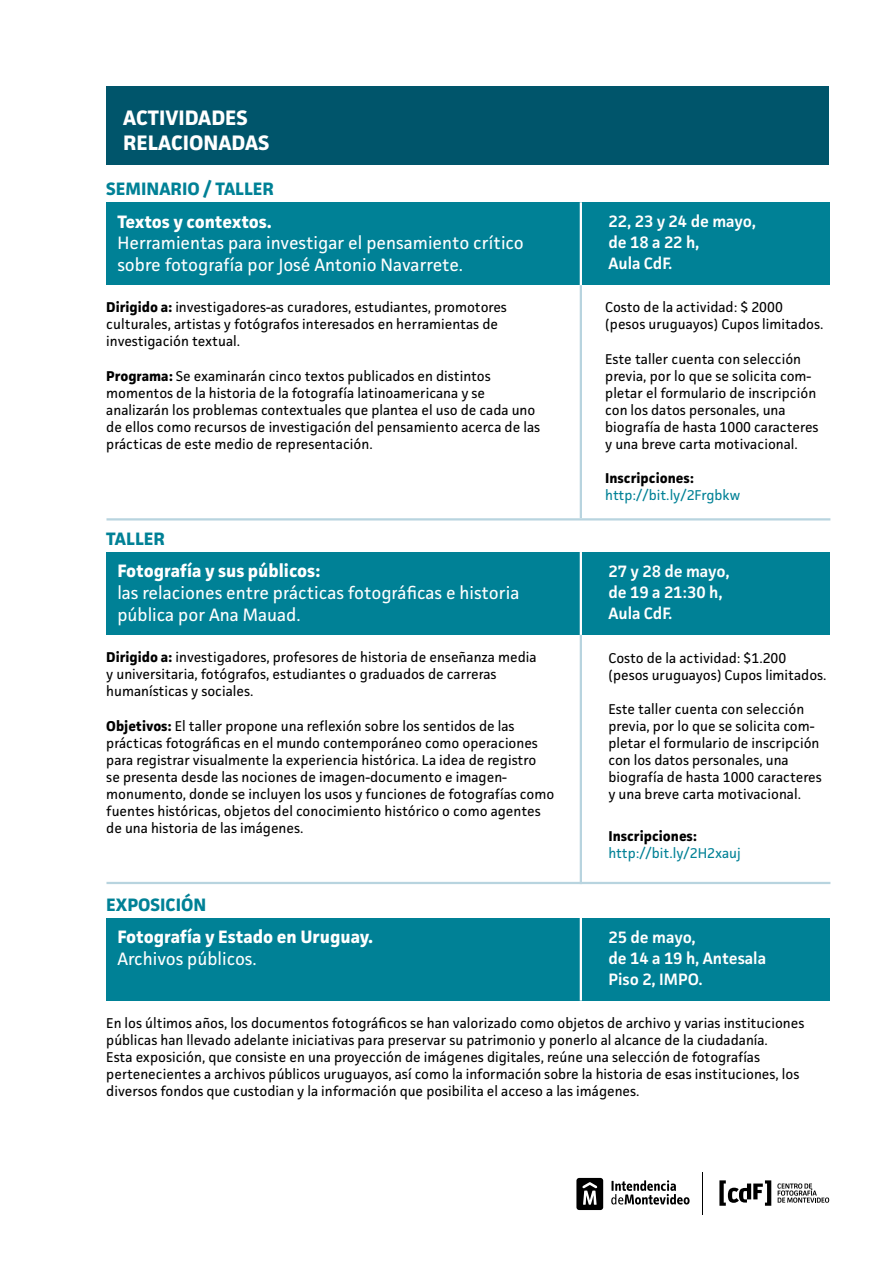
<style>
.page{position:relative;width:893px;height:1263px;background:#fff}
.page>*{position:absolute;margin:0;border:0;box-sizing:border-box;transform-origin:0 0}
.t1{font:700 21px/25.2px "Facit";color:#fff}
.t2{font:18px/21.6px "Facit";color:#fff}
.t3{font:700 18px "Facit";color:#fff}
.t4{font:700 18px "Facit";color:#008196}
.t5{font:600 16.5px/21px "Facit";color:#fff}
.t6{font:14.25px/17.1px "Facit";color:#000}
.t7{font:14.25px "Facit";color:#008196}
.t8{font:700 14.25px "Facit";color:#000}
.s1{font-weight:700}
</style>
<div class="page">
<svg style="left:719px;top:1180px;width:52px;height:26px"></svg>
<svg style="left:777px;top:1183px;width:52px;height:20px"></svg>
<hr style="left:702px;top:1172px;width:1px;height:42px;background:#000">
<svg style="left:576px;top:1178px;width:27px;height:32px"></svg>
<svg style="left:611px;top:1180px;width:79px;height:24px"></svg>
<div style="left:106px;top:202px;width:724px;height:83px;background:#008196"></div>
<div style="left:106px;top:86px;width:723px;height:79px;background:#00556b"></div>
<hr style="left:580px;top:202px;width:2px;height:83px;background:#fff">
<div style="left:106px;top:552px;width:724px;height:83px;background:#008196"></div>
<div style="left:106px;top:918px;width:724px;height:83px;background:#008196"></div>
<hr style="left:580px;top:285px;width:2px;height:233px;background:#b8d4df">
<hr style="left:580px;top:635px;width:2px;height:249px;background:#b8d4df">
<hr style="left:106px;top:518px;width:724px;height:2px;background:#b8d4df">
<hr style="left:106px;top:882px;width:724px;height:2px;background:#b8d4df">
<hr style="left:580px;top:552px;width:2px;height:83px;background:#fff">
<hr style="left:580px;top:918px;width:2px;height:83px;background:#fff">
<h1 class="t1" style="left:123px;top:104px;width:148px">ACTIVIDADES<br>RELACIONADAS</h1>
<p class="t4" style="left:106px;top:178px;width:169px">SEMINARIO / TALLER</p>
<p class="t3" style="left:117px;top:210px;width:156px">Textos y contextos.</p>
<p class="t2" style="left:117px;top:232px;width:408px">Herramientas para investigar el pensamiento crítico sobre fotografía por José Antonio Navarrete.</p>
<p class="t6" style="left:106px;top:298px;width:402px"><span class="s1">Dirigido a:</span> investigadores-as curadores, estudiantes, promotores culturales, artistas y fotógrafos interesados en herramientas de investigación textual.</p>
<p class="t6" style="left:106px;top:367px;width:435px"><span class="s1">Programa:</span> Se examinarán cinco textos publicados en distintos momentos de la historia de la fotografía latinoamericana y se analizarán los problemas contextuales que plantea el uso de cada uno de ellos como recursos de investigación del pensamiento acerca de las prácticas de este medio de representación.</p>
<p class="t4" style="left:106px;top:528px;width:60px">TALLER</p>
<p class="t3" style="left:117px;top:560px;width:205px">Fotografía y sus públicos:</p>
<p class="t2" style="left:117px;top:581px;width:404px">las relaciones entre prácticas fotográficas e historia pública por Ana Mauad.</p>
<p class="t6" style="left:106px;top:648px;width:432px"><span class="s1">Dirigido a:</span> investigadores, profesores de historia de enseñanza media y universitaria, fotógrafos, estudiantes o graduados de carreras humanísticas y sociales.</p>
<p class="t6" style="left:106px;top:717px;width:449px"><span class="s1">Objetivos:</span> El taller propone una reflexión sobre los sentidos de las prácticas fotográficas en el mundo contemporáneo como operaciones para registrar visualmente la experiencia histórica. La idea de registro<br>se presenta desde las nociones de imagen-documento e imagen&shy;monumento, donde se incluyen los usos y funciones de fotografías como fuentes históricas, objetos del conocimiento histórico o como agentes de una historia de las imágenes.</p>
<p class="t4" style="left:106px;top:893px;width:101px">EXPOSICIÓN</p>
<p class="t3" style="left:117px;top:925px;width:257px">Fotografía y Estado en Uruguay.</p>
<p class="t2" style="left:117px;top:947px;width:141px">Archivos públicos.</p>
<p class="t5" style="left:608px;top:211px;width:149px">22, 23 y 24 de mayo, de 18 a 22 h,<br>Aula CdF.</p>
<p class="t6" style="left:605px;top:298px;width:220px">Costo de la actividad: $ 2000 (pesos uruguayos) Cupos limitados.</p>
<p class="t6" style="left:605px;top:350px;width:215px">Este taller cuenta con selección previa, por lo que se solicita com&shy;pletar el formulario de inscripción con los datos personales, una biografía de hasta 1000 caracteres y una breve carta motivacional.</p>
<p class="t8" style="left:605px;top:469px;width:90px">Inscripciones:</p>
<p class="t7" style="left:605px;top:487px;width:137px">http://bit.ly/2Frgbkw</p>
<p class="t5" style="left:608px;top:561px;width:123px">27 y 28 de mayo, de 19 a 21:30 h,<br>Aula CdF.</p>
<p class="t6" style="left:608px;top:649px;width:220px">Costo de la actividad: $1.200 (pesos uruguayos) Cupos limitados.</p>
<p class="t6" style="left:608px;top:700px;width:215px">Este taller cuenta con selección previa, por lo que se solicita com&shy;pletar el formulario de inscripción con los datos personales, una biografía de hasta 1000 caracteres y una breve carta motivacional.</p>
<p class="t8" style="left:608px;top:827px;width:90px">Inscripciones:</p>
<p class="t7" style="left:608px;top:844px;width:134px">http://bit.ly/2H2xauj</p>
<p class="t5" style="left:608px;top:926px;width:159px">25 de mayo,<br>de 14 a 19 h, Antesala<br>Piso 2, IMPO.</p>
<p class="t6" style="left:106px;top:1014px;width:700px">En los últimos años, los documentos fotográficos se han valorizado como objetos de archivo y varias instituciones públicas han llevado adelante iniciativas para preservar su patrimonio y ponerlo al alcance de la ciudadanía.<br>Esta exposición, que consiste en una proyección de imágenes digitales, reúne una selección de fotografías pertenecientes a archivos públicos uruguayos, así como la información sobre la historia de esas instituciones, los diversos fondos que custodian y la información que posibilita el acceso a las imágenes.</p>
</div>
